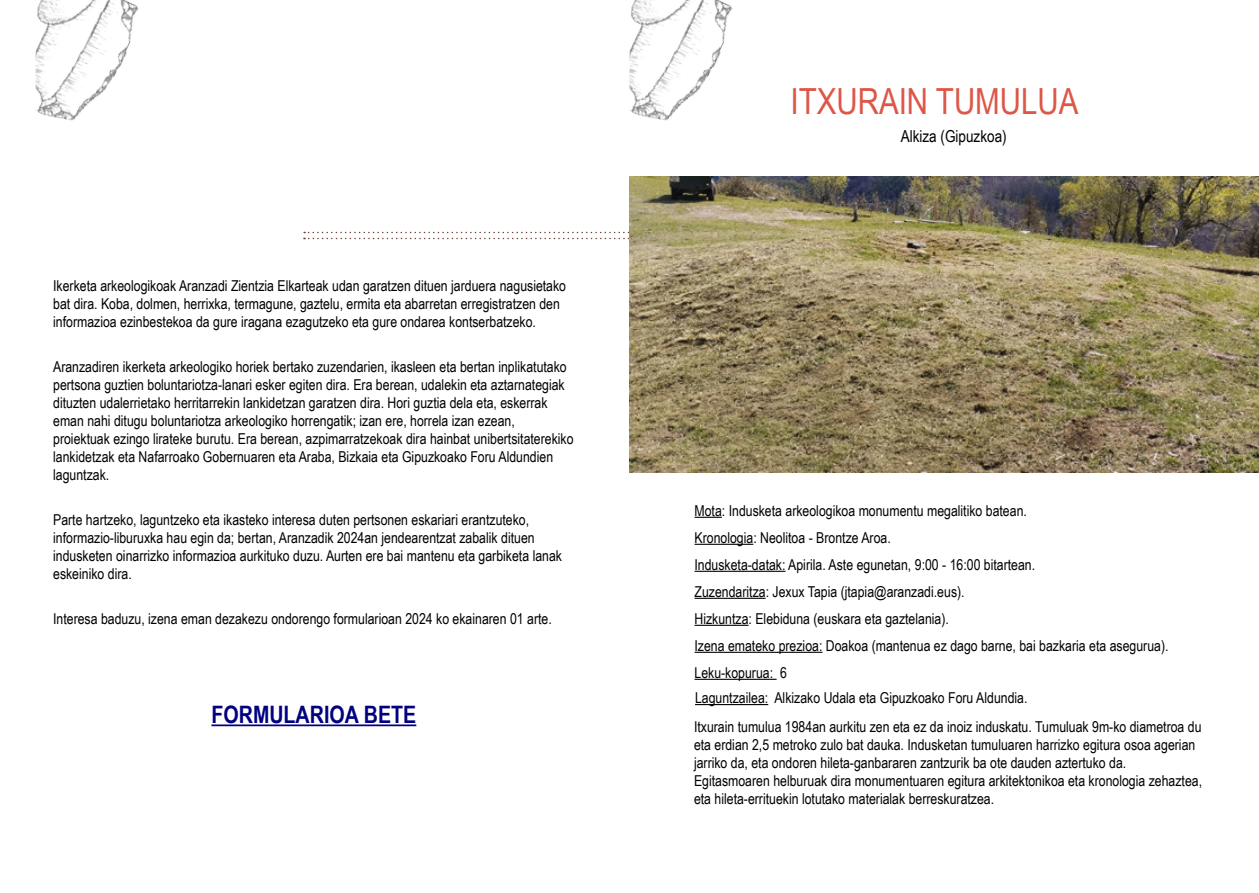
<style>
.page{position:relative;width:1259px;height:893px;background:#fff}
.page>*{position:absolute;margin:0;border:0;box-sizing:border-box;transform-origin:0 0}
.t1{font:36px "Arial Narrow";color:#dd5748}
.t2{font:700 24px "Arial Narrow";color:#000080}
.t3{font:16.5px "Arial Narrow";color:#000}
.t4{font:15px/18px "Arial Narrow";color:#000}
</style>
<div class="page">
<img style="left:629px;top:0;width:104px;height:121px">
<img style="left:35px;top:0;width:104px;height:121px">
<hr style="left:211px;top:724px;width:205px;height:2px;background:#000080">
<svg style="left:303px;top:232px;width:326px;height:7px"></svg>
<svg style="left:694px;top:517px;width:28px;height:1px"></svg>
<hr style="left:694px;top:544px;width:59px;height:1px;background:#000">
<hr style="left:694px;top:571px;width:91px;height:1px;background:#000">
<hr style="left:694px;top:598px;width:71px;height:1px;background:#000">
<hr style="left:694px;top:625px;width:54px;height:1px;background:#000">
<hr style="left:694px;top:652px;width:128px;height:1px;background:#000">
<hr style="left:694px;top:679px;width:82px;height:1px;background:#000">
<img style="left:629px;top:176px;width:630px;height:297px">
<hr style="left:695px;top:704px;width:73px;height:1px;background:#000">
<p class="t4" style="left:53px;top:277px;width:514px">Ikerketa arkeologikoak Aranzadi Zientzia Elkarteak udan garatzen dituen jarduera nagusietako bat dira. Koba, dolmen, herrixka, termagune, gaztelu, ermita eta abarretan erregistratzen den informazioa ezinbestekoa da gure iragana ezagutzeko eta gure ondarea kontserbatzeko.</p>
<p class="t4" style="left:53px;top:358px;width:522px">Aranzadiren ikerketa arkeologiko horiek bertako zuzendarien, ikasleen eta bertan inplikatutako pertsona guztien boluntariotza-lanari esker egiten dira. Era berean, udalekin eta aztarnategiak dituzten udalerrietako herritarrekin lankidetzan garatzen dira. Hori guztia dela eta, eskerrak eman nahi ditugu boluntariotza arkeologiko horrengatik; izan ere, horrela izan ezean, proiektuak ezingo lirateke burutu. Era berean, azpimarratzekoak dira hainbat unibertsitaterekiko lankidetzak eta Nafarroako Gobernuaren eta Araba, Bizkaia eta Gipuzkoako Foru Aldundien laguntzak.</p>
<p class="t4" style="left:53px;top:511px;width:510px">Parte hartzeko, laguntzeko eta ikasteko interesa duten pertsonen eskariari erantzuteko, informazio-liburuxka hau egin da; bertan, Aranzadik 2024an jendearentzat zabalik dituen indusketen oinarrizko informazioa aurkituko duzu. Aurten ere bai mantenu eta garbiketa lanak eskeiniko dira.</p>
<p class="t4" style="left:53px;top:610px;width:500px">Interesa baduzu, izena eman dezakezu ondorengo formularioan 2024 ko ekainaren 01 arte.</p>
<h2 class="t2" style="left:211px;top:696px;width:206px">FORMULARIOA BETE</h2>
<h1 class="t1" style="left:790px;top:75px;width:290px">ITXURAIN TUMULUA</h1>
<p class="t3" style="left:900px;top:124px;width:108px">Alkiza (Gipuzkoa)</p>
<p class="t4" style="left:694px;top:496px;width:475px;line-height:27px">Mota: Indusketa arkeologikoa monumentu megalitiko batean.<br>Kronologia: Neolitoa - Brontze Aroa.<br>Indusketa-datak: Apirila. Aste egunetan, 9:00 - 16:00 bitartean.<br>Zuzendaritza: Jexux Tapia (jtapia@aranzadi.eus).<br>Hizkuntza: Elebiduna (euskara eta gaztelania).<br>Izena emateko prezioa: Doakoa (mantenua ez dago barne, bai bazkaria eta asegurua).<br>Leku-kopurua: 6</p>
<p class="t4" style="left:695px;top:688px;width:334px">Laguntzailea: Alkizako Udala eta Gipuzkoako Foru Aldundia.</p>
<p class="t4" style="left:694px;top:717px;width:510px">Itxurain tumulua 1984an aurkitu zen eta ez da inoiz induskatu. Tumuluak 9m-ko diametroa du eta erdian 2,5 metroko zulo bat dauka. Indusketan tumuluaren harrizko egitura osoa agerian jarriko da, eta ondoren hileta-ganbararen zantzurik ba ote dauden aztertuko da.<br>Egitasmoaren helburuak dira monumentuaren egitura arkitektonikoa eta kronologia zehaztea, eta hileta-errituekin lotutako materialak berreskuratzea.</p>
</div>
